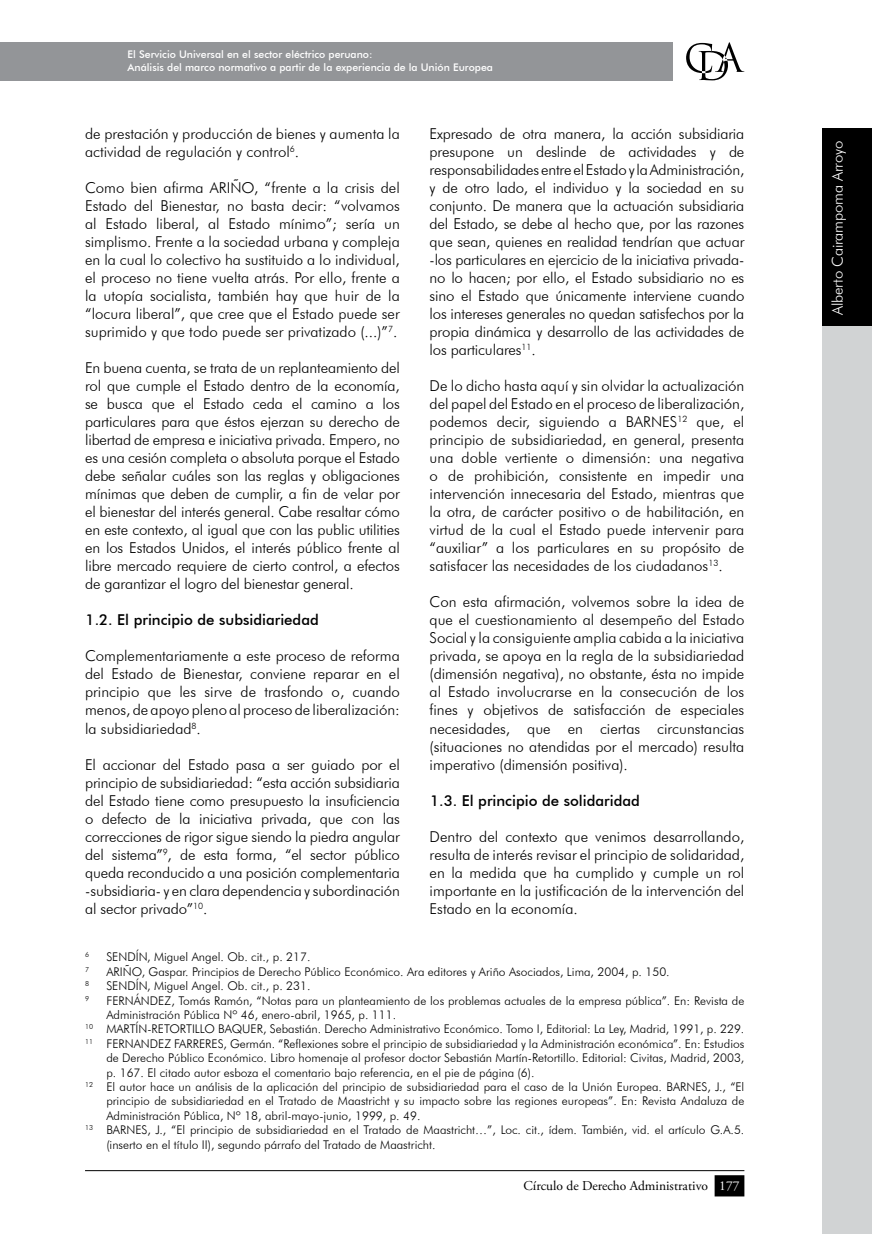
<style>
.page{position:relative;width:872px;height:1234px;background:#fff}
.page>*{position:absolute;margin:0;border:0;box-sizing:border-box;transform-origin:0 0}
.t1{font:300 15px/18px "Futura BT";color:#000;text-align:justify}
.t2{font:500 15px "Futura BT";color:#000}
.t3{font:300 15px "Futura BT";letter-spacing:-.01em;color:#fff}
.t4{font:13.5px "Adobe Garamond Pro";color:#000}
.t5{font:300 12px/14.4px "Futura BT";color:#000}
.t6{font:500 10.5px/12.6px "Futura BT";color:#fff}
.t7{font:300 7.05px "Futura BT";color:#000}
.s1{color:#fff}
</style>
<div class="page">
<div style="left:822px;top:306px;width:50px;height:927px;background:#d1d3d4"></div>
<div style="left:0;top:43px;width:673px;height:38px;background:#939598"></div>
<div style="left:822px;top:128px;width:50px;height:197px;background:#000"></div>
<svg style="left:686px;top:42px;width:58px;height:38px"></svg>
<hr style="left:85px;top:1169px;width:659px;height:1px;background:#000">
<div style="left:715px;top:1175px;width:28px;height:20px;background:#000"></div>
<div style="left:714px;top:1174px;width:30px;height:22px;border:2px solid #000"></div>
<p class="t6" style="left:128px;top:48px;width:367px">El Servicio Universal en el sector eléctrico peruano:<br>Análisis del marco normativo a partir de la experiencia de la Unión Europea</p>
<p class="t1" style="left:85px;top:125px;width:316px">de prestación y producción de bienes y aumenta la actividad de regulación y control<sup>6</sup>.</p>
<p class="t1" style="left:85px;top:179px;width:316px">Como bien afirma ARI ÑO, “frente a la crisis del Estado del Bienestar, no basta decir: “volvamos al Estado liberal, al Estado mínimo”; sería un simplismo. Frente a la sociedad urbana y compleja en la cual lo colectivo ha sustituido a lo individual, el proceso no tiene vuelta atrás. Por ello, frente a la utopía socialista, también hay que huir de la “locura liberal”, que cree que el Estado puede ser suprimido y que todo puede ser privatizado (...)”<sup>7</sup>.</p>
<p class="t1" style="left:85px;top:359px;width:316px">En buena cuenta, se trata de un replanteamiento del rol que cumple el Estado dentro de la economía, se busca que el Estado ceda el camino a los particulares para que éstos ejerzan su derecho de libertad de empresa e iniciativa privada. E mpero, no es una cesión completa o absoluta porque el Estado debe señalar cuáles son las reglas y obligaciones mínimas que deben de cumplir, a fin de velar por el bienestar del interés general. Cabe resaltar cómo en este contexto, al igual que con las public utilities en los Estados Unidos, el interés público frente al libre mercado requiere de cierto control, a efectos de garantizar el logro del bienestar general.</p>
<p class="t2" style="left:86px;top:611px;width:235px">1.2. El principio de subsidiariedad</p>
<p class="t1" style="left:85px;top:647px;width:316px">Complementariamente a este proceso de reforma del Estado de Bienestar, conviene reparar en el principio que les sirve de trasfondo o, cuando menos, de apoyo pleno al proceso de liberalización: la subsidiariedad<sup>8</sup>.</p>
<p class="t1" style="left:85px;top:755px;width:316px">E l accionar del Estado pasa a ser guiado por el principio de subsidiariedad: “esta acción subsidiaria del Estado tiene como presupuesto la insuficiencia o defecto de la iniciativa privada, que con las correcciones de rigor sigue siendo la piedra angular del sistema”<sup>9</sup>, de esta forma, “el sector público queda reconducido a una posición complementaria -subsidiaria- y en clara dependencia y subordinación al sector privado”<sup>10</sup>.</p>
<p class="t1" style="left:429px;top:125px;width:316px">Expresado de otra manera, la acción subsidiaria presupone un deslinde de actividades y de responsabilidades entre el Estado y la Administración, y de otro lado, el individuo y la sociedad en su conjunto. De manera que la actuación subsidiaria del Estado, se debe al hecho que, por las razones que sean, quienes en realidad tendrían que actuar -los particulares en ejercicio de la iniciativa privada&shy;no lo hacen; por ello, el Estado subsidiario no es sino el Estado que únicamente interviene cuando los intereses generales no quedan satisfechos por la propia dinámica y desarrollo de las actividades de los particulares<sup>11</sup>.</p>
<p class="t1" style="left:429px;top:377px;width:316px">De lo dicho hasta aquí y sin olvidar la actualización del papel del Estado en el proceso de liberalización, podemos decir, siguiendo a BARNES <sup>12</sup> que, el principio de subsidiariedad, en general, presenta una doble vertiente o dimensión: una negativa o de prohibición, consistente en impedir una intervención innecesaria del Estado, mientras que la otra, de carácter positivo o de habilitación, en virtud de la cual el Estado puede intervenir para “auxiliar” a los particulares en su propósito de satisfacer las necesidades de los ciudadanos<sup>13</sup>.</p>
<p class="t1" style="left:429px;top:593px;width:316px">Con esta afirmación, volvemos sobre la idea de que el cuestionamiento al desempeño del Estado Social y la consiguiente amplia cabida a la iniciativa privada, se apoya en la regla de la subsidiariedad (dimensión negativa), no obstante, ésta no impide al Estado involucrarse en la consecución de los fines y objetivos de satisfacción de especiales necesidades, que en ciertas circunstancias (situaciones no atendidas por el mercado) resulta imperativo (dimensión positiva).</p>
<p class="t2" style="left:430px;top:791px;width:211px">1.3. El principio de solidaridad</p>
<p class="t1" style="left:429px;top:827px;width:316px">Dentro del contexto que venimos desarrollando, resulta de interés revisar el principio de solidaridad, en la medida que ha cumplido y cumple un rol importante en la justificación de la intervención del Estado en la economía.</p>
<p class="t5" style="left:85px;top:949px;width:586px;text-indent:33px">NDÍN, Miguel Angel. Ob. cit., p. 217.<br><sup>7</sup> ARI ÑO, Gaspar. Principios de Derecho Público Económico. Ara editores y Ariño Asociados, Lima, 2004, p. 150.<br><sup>8</sup> SE</p>
<p class="t5" style="left:85px;top:949px;width:15px"><sup>6</sup> SE</p>
<p class="t5" style="left:118px;top:978px;width:193px">NDÍN, Miguel Angel. Ob. cit., p. 231.</p>
<p class="t7" style="left:85px;top:993px;width:6px">9</p>
<p class="t5" style="left:106px;top:992px;width:639px">FE RNÁNDEZ, Tomás Ramón, “Notas para un planteamiento de los problemas actuales de la empresa pública”. En: Revista de</p>
<p class="t5" style="left:106px;top:1007px;width:291px">Administración Pública Nº 46, enero-abril, 1965, p. 111.</p>
<p class="t5" style="left:85px;top:1021px;width:661px"><sup>10</sup> MARTÍN-RETORTI LLO BAQUE R, Sebastián. Derecho Administrativo Económico. Tomo I , Editorial: La Ley, Madrid, 1991, p. 229.</p>
<p class="t5" style="left:85px;top:1035px;width:661px"><sup>11</sup> FE RNANDEZ FARRE RES, Germán. “Reflexiones sobre el principio de subsidiariedad y la Administración económica”. E n: Estudios</p>
<p class="t5" style="left:106px;top:1050px;width:639px">de Derecho Público Económico. Libro homenaje al profesor doctor Sebastián Martín-Retortillo. Editorial: Civitas, Madrid, 2003,</p>
<p class="t5" style="left:106px;top:1064px;width:430px">p. 167. E l citado autor esboza el comentario bajo referencia, en el pie de página (6).</p>
<p class="t5" style="left:85px;top:1079px;width:661px"><sup>12</sup> E l autor hace un análisis de la aplicación del principio de subsidiariedad para el caso de la Unión Europea. BARNES, J., “E l</p>
<p class="t5" style="left:106px;top:1093px;width:639px">principio de subsidiariedad en el Tratado de Maastricht y su impacto sobre las regiones europeas”. E n: Revista Andaluza de</p>
<p class="t5" style="left:106px;top:1107px;width:316px">Administración Pública, Nº 18, abril-mayo-junio, 1999, p. 49.</p>
<p class="t5" style="left:85px;top:1122px;width:661px"><sup>13</sup> BARNES, J., “E l principio de subsidiariedad en el Tratado de Maastricht…”, Loc. cit., ídem. También, vid. el artículo G.A.5.</p>
<p class="t5" style="left:106px;top:1136px;width:331px">(inserto en el título II), segundo párrafo del Tratado de Maastricht.</p>
<p class="t4" style="left:523px;top:1176px;width:217px">Círculo de Derecho Administrativo <span class="s1">177</span></p>
<p class="t3" style="left:828px;top:315px;width:176px;rotate:-90deg">Alberto Cairampoma Arroyo</p>
</div>
